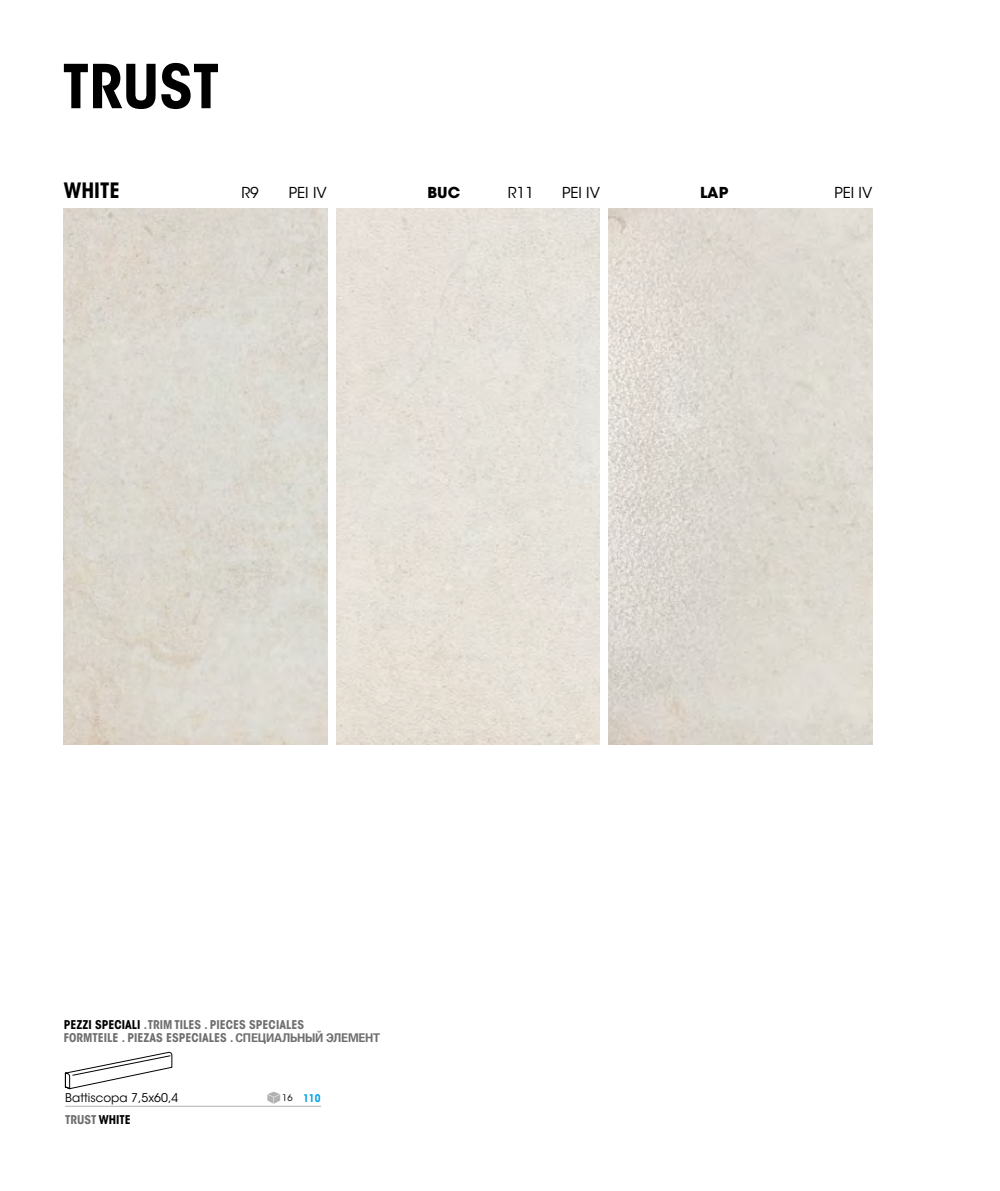
<style>
.page{position:relative;width:1000px;height:1191px;background:#fff}
.page>*{position:absolute;margin:0;border:0;box-sizing:border-box;transform-origin:0 0}
.t1{font:700 condensed 60px "ITC Avant Garde Std";color:#000}
.t2{font:700 condensed 21px "ITC Avant Garde Std";color:#000}
.t3{font:15px "ITC Avant Garde Std";color:#000}
.t4{font:700 15px "ITC Avant Garde Std";color:#000}
.t5{font:700 condensed 12px/12.8px "ITC Avant Garde Std";color:#706f6f}
.t6{font:12px "ITC Avant Garde Std";color:#000}
.t7{font:700 condensed 10.5px "ITC Avant Garde Std";color:#009fe3}
.s1{color:#000}
.s2{font-family:"Univers Cyr";font-stretch:normal}
.s3{font-weight:400;font-stretch:normal;font-size:9px;color:#000}
</style>
<div class="page">
<img style="left:608px;top:208px;width:264px;height:536px">
<svg style="left:65px;top:1051px;width:107px;height:38px"></svg>
<hr style="left:65px;top:1106px;width:256px;height:1px;background:#b3b2b2">
<svg style="left:267px;top:1091px;width:13px;height:12px"></svg>
<h1 class="t1" style="left:63px;top:48px;width:158px">TRUST</h1>
<h2 class="t2" style="left:64px;top:177px;width:57px">WHITE</h2>
<p class="t3" style="left:241px;top:184px;width:19px">R9</p>
<p class="t3" style="left:289px;top:184px;width:39px">PEI IV</p>
<p class="t4" style="left:427px;top:183px;width:34px">BUC</p>
<p class="t3" style="left:508px;top:184px;width:28px">R11</p>
<p class="t3" style="left:562px;top:184px;width:39px">PEI IV</p>
<p class="t4" style="left:699px;top:183px;width:30px">LAP</p>
<p class="t3" style="left:834px;top:184px;width:39px">PEI IV</p>
<p class="t5" style="left:64px;top:1018px;width:318px"><span class="s1">PEZZI SPECIALI</span> .TRIM TILES . PIECES SPECIALES<br>FORMTEILE . PIEZAS ESPECIALES . <span class="s2">СПЕЦИАЛЬНЫЙ ЭЛЕМЕНТ</span></p>
<p class="t6" style="left:65px;top:1090px;width:115px">Battiscopa 7,5x60,4</p>
<p class="t7" style="left:282px;top:1091px;width:40px"><span class="s3">16</span> 110</p>
<p class="t5" style="left:65px;top:1113px;width:67px">TRUST <span class="s1">WHITE</span></p>
</div>
